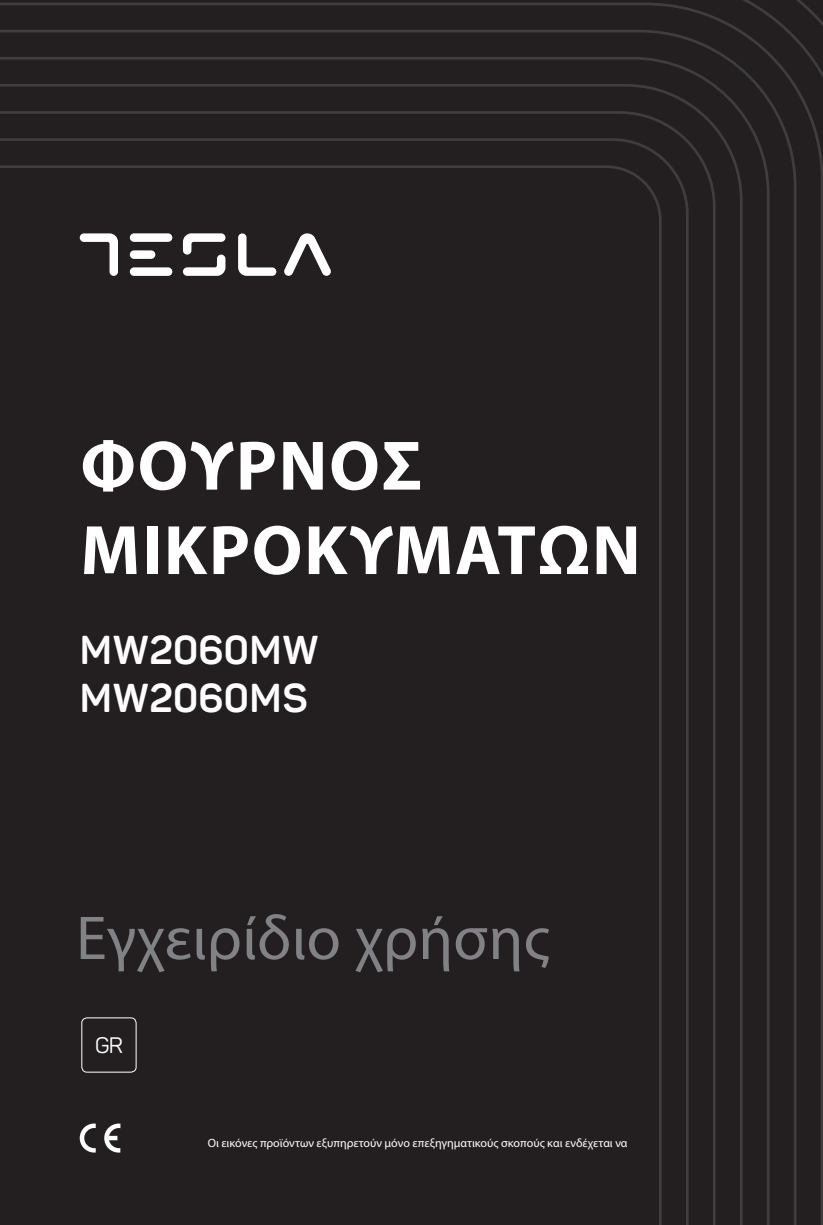
<style>
.page{position:relative;width:823px;height:1225px;background:#fff}
.page>*{position:absolute;margin:0;border:0;box-sizing:border-box;transform-origin:0 0}
.t1{font:700 70.6px/84.4px "Myriad Pro";letter-spacing:.025em;color:#fff}
.t2{font:62.4px "Myriad Pro";letter-spacing:.005em;color:#808285}
.t3{font:700 39.8px/48.4px "Panton";letter-spacing:.01em;color:#fff}
.t4{font:22px "Panton";color:#fff}
.t5{font:12px "Myriad Pro";color:#fff}
</style>
<div class="page">
<div style="left:0;top:0;width:822px;height:1225px;background:#231f20"></div>
<svg style="left:283px;top:233px;width:49px;height:43px"></svg>
<svg style="left:80px;top:233px;width:38px;height:43px"></svg>
<svg style="left:183px;top:233px;width:42px;height:43px"></svg>
<svg style="left:238px;top:233px;width:38px;height:43px"></svg>
<div style="left:130px;top:233px;width:42px;height:9px;background:#fff;border-radius:4px"></div>
<div style="left:130px;top:267px;width:42px;height:9px;background:#fff;border-radius:4px"></div>
<div style="left:130px;top:250px;width:25px;height:9px;background:#fff;border-radius:4px"></div>
<svg style="left:104px;top:1123px;width:16px;height:29px"></svg>
<svg style="left:80px;top:1123px;width:16px;height:29px"></svg>
<div style="left:81px;top:1017px;width:55px;height:55px;border:1px solid #fff;border-radius:5px"></div>
<h1 class="t1" style="left:80px;top:421px;width:561px">ΦΟΥΡΝΟΣ<br>ΜΙΚΡΟΚΥΜΑΤΩΝ</h1>
<h3 class="t3" style="left:80px;top:625px;width:240px">MW2060MW<br>MW2060MS</h3>
<h2 class="t2" style="left:76px;top:899px;width:474px">Εγχειρίδιο χρήσης</h2>
<h3 class="t4" style="left:95px;top:1032px;width:30px">GR</h3>
<p class="t5" style="left:207px;top:1135px;width:421px">Οι εικόνες προϊόντων εξυπηρετούν μόνο επεξηγηματικούς σκοπούς και ενδέχεται να</p>
</div>
